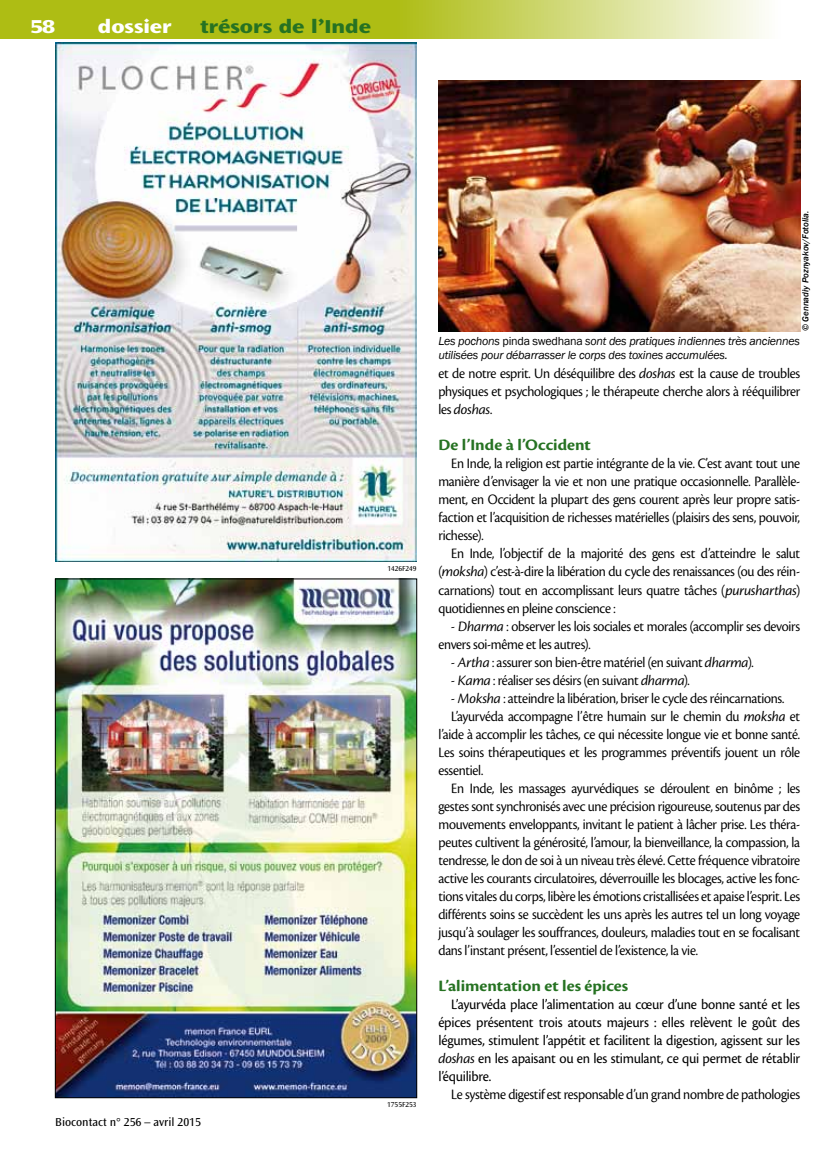
<style>
.page{position:relative;width:830px;height:1149px;background:#fff}
.page>*{position:absolute;margin:0;border:0;box-sizing:border-box;transform-origin:0 0}
.t1{font:800 expanded 19.5px "Ocean Sans Std";color:#267222}
.t2{font:800 expanded 19.5px "Ocean Sans Std";color:#fff}
.t3{font:16.5px "Cronos Pro Bold Disp";color:#267222;scale:1.1 1}
.t4{font:15px/18px "Cronos Pro Disp";letter-spacing:-.015em;color:#000;scale:.95 1}
.t5{font:15px/18px "Cronos Pro";letter-spacing:-.02em;color:#000;text-align:justify;scale:.95 1}
.t6{font:15px "Cronos Pro Disp It";letter-spacing:-.015em;color:#000}
.t7{font:italic 12px/14.4px "Franklin Gothic";letter-spacing:-.02em;color:#000}
.t8{font:12px "Ocean Sans Std";color:#000}
.t9{font:italic 500 9px "Franklin Gothic";letter-spacing:-.005em;color:#000}
.t10{font:7.5px "Ocean Sans Std";color:#000}
.s1{font-style:normal}
.s2{font-family:"Cronos Pro Disp It"}
.s3{font-family:"Cronos Pro Disp"}
.s4{font-family:"Cronos Pro";font-style:italic}
</style>
<div class="page">
<img style="left:55px;top:43px;width:362px;height:518px">
<img style="left:57px;top:580px;width:357px;height:515px">
<svg style="left:0;top:0;width:765px;height:38px;background:#c0cc4a"></svg>
<img style="left:438px;top:81px;width:361px;height:250px">
<h1 class="t2" style="left:30px;top:16px;width:27px">58</h1>
<h1 class="t2" style="left:98px;top:16px;width:75px">dossier</h1>
<h1 class="t1" style="left:200px;top:16px;width:172px">trésors de l’Inde</h1>
<p class="t8" style="left:55px;top:1115px;width:147px">Biocontact n° 256 – avril 2015</p>
<p class="t10" style="left:387px;top:564px;width:31px">1426F249</p>
<p class="t10" style="left:387px;top:1099px;width:31px">1755F253</p>
<p class="t9" style="left:799px;top:331px;width:122px;rotate:-90deg">© Gennadiy Poznyakov/Fotolia.</p>
<p class="t7" style="left:438px;top:333px;width:363px">Les pochons <span class="s1">pinda swedhana</span> sont des pratiques indiennes très anciennes utilisées pour débarrasser le corps des toxines accumulées.</p>
<p class="t4" style="left:438px;top:364px;width:382px">et de notre esprit. Un déséquilibre des <span class="s2">doshas</span> est la cause de troubles physiques et psychologiques ; le thérapeute cherche alors à rééquilibrer</p>
<p class="t6" style="left:438px;top:401px;width:55px"><span class="s3">les</span> doshas<span class="s3">.</span></p>
<p class="t3" style="left:438px;top:435px;width:140px">De l’Inde à l’Occident</p>
<p class="t4" style="left:438px;top:454px;width:382px;text-align:justify;text-indent:13px">En Inde, la religion est partie intégrante de la vie. C’est avant tout une manière d’envisager la vie et non une pratique occasionnelle. Parallèle&shy;ment, en Occident la plupart des gens courent après leur propre satis&shy;faction et l’acquisition de richesses matérielles (plaisirs des sens, pouvoir, richesse).</p>
<p class="t4" style="left:438px;top:544px;width:382px;text-align:justify;text-indent:13px">En Inde, l’objectif de la majorité des gens est d’atteindre le salut (<span class="s2">moksha</span>) c’est-à-dire la libération du cycle des renaissances (ou des réin&shy;carnations) tout en accomplissant leurs quatre tâches (<span class="s2">purusharthas</span>) quotidiennes en pleine conscience :</p>
<p class="t4" style="left:438px;top:616px;width:382px;text-indent:13px"><span class="s2">- Dharma</span> : observer les lois sociales et morales (accomplir ses devoirs envers soi-même et les autres).</p>
<p class="t4" style="left:451px;top:652px;width:320px"><span class="s2">- Artha</span> : assurer son bien-être matériel (en suivant <span class="s2">dharma</span>).</p>
<p class="t4" style="left:451px;top:670px;width:252px"><span class="s2">- Kama</span> : réaliser ses désirs (en suivant <span class="s2">dharma</span>).</p>
<p class="t4" style="left:451px;top:688px;width:352px"><span class="s2">- Moksha</span> : atteindre la libération, briser le cycle des réincarnations.</p>
<p class="t4" style="left:451px;top:706px;width:369px">L’ayurvéda accompagne l’être humain sur le chemin du <span class="s4">moksha</span> et</p>
<p class="t4" style="left:438px;top:724px;width:382px">l’aide à accomplir les tâches, ce qui nécessite longue vie et bonne santé.</p>
<p class="t4" style="left:438px;top:742px;width:382px">Les soins thérapeutiques et les programmes préventifs jouent un rôle</p>
<p class="t4" style="left:438px;top:760px;width:49px">essentiel.</p>
<p class="t4" style="left:451px;top:778px;width:368px">En Inde, les massages ayurvédiques se déroulent en binôme ; les</p>
<p class="t4" style="left:438px;top:796px;width:382px">gestes sont synchronisés avec une précision rigoureuse, soutenus par des</p>
<p class="t4" style="left:438px;top:814px;width:382px">mouvements enveloppants, invitant le patient à lâcher prise. Les théra-</p>
<p class="t4" style="left:438px;top:832px;width:382px">peutes cultivent la générosité, l’amour, la bienveillance, la compassion, la</p>
<p class="t4" style="left:438px;top:850px;width:382px">tendresse, le don de soi à un niveau très élevé. Cette fréquence vibratoire</p>
<p class="t4" style="left:438px;top:868px;width:382px">active les courants circulatoires, déverrouille les blocages, active les fonc-</p>
<p class="t4" style="left:438px;top:886px;width:382px">tions vitales du corps, libère les émotions cristallisées et apaise l’esprit. Les</p>
<p class="t4" style="left:438px;top:904px;width:382px">différents soins se succèdent les uns après les autres tel un long voyage</p>
<p class="t4" style="left:438px;top:922px;width:382px">jusqu’à soulager les souffrances, douleurs, maladies tout en se focalisant</p>
<p class="t4" style="left:438px;top:940px;width:274px">dans l’instant présent, l’essentiel de l’existence, la vie.</p>
<p class="t3" style="left:438px;top:975px;width:174px">L’alimentation et les épices</p>
<p class="t5" style="left:438px;top:994px;width:382px;text-indent:13px">L’ayurvéda place l’alimentation au cœur d’une bonne santé et les épices présentent trois atouts majeurs : elles relèvent le goût des légumes, stimulent l’appétit et facilitent la digestion, agissent sur les <span class="s2">doshas</span> en les apaisant ou en les stimulant, ce qui permet de rétablir l’équilibre.</p>
<p class="t4" style="left:451px;top:1084px;width:368px">Le système digestif est responsable d’un grand nombre de pathologies</p>
</div>
